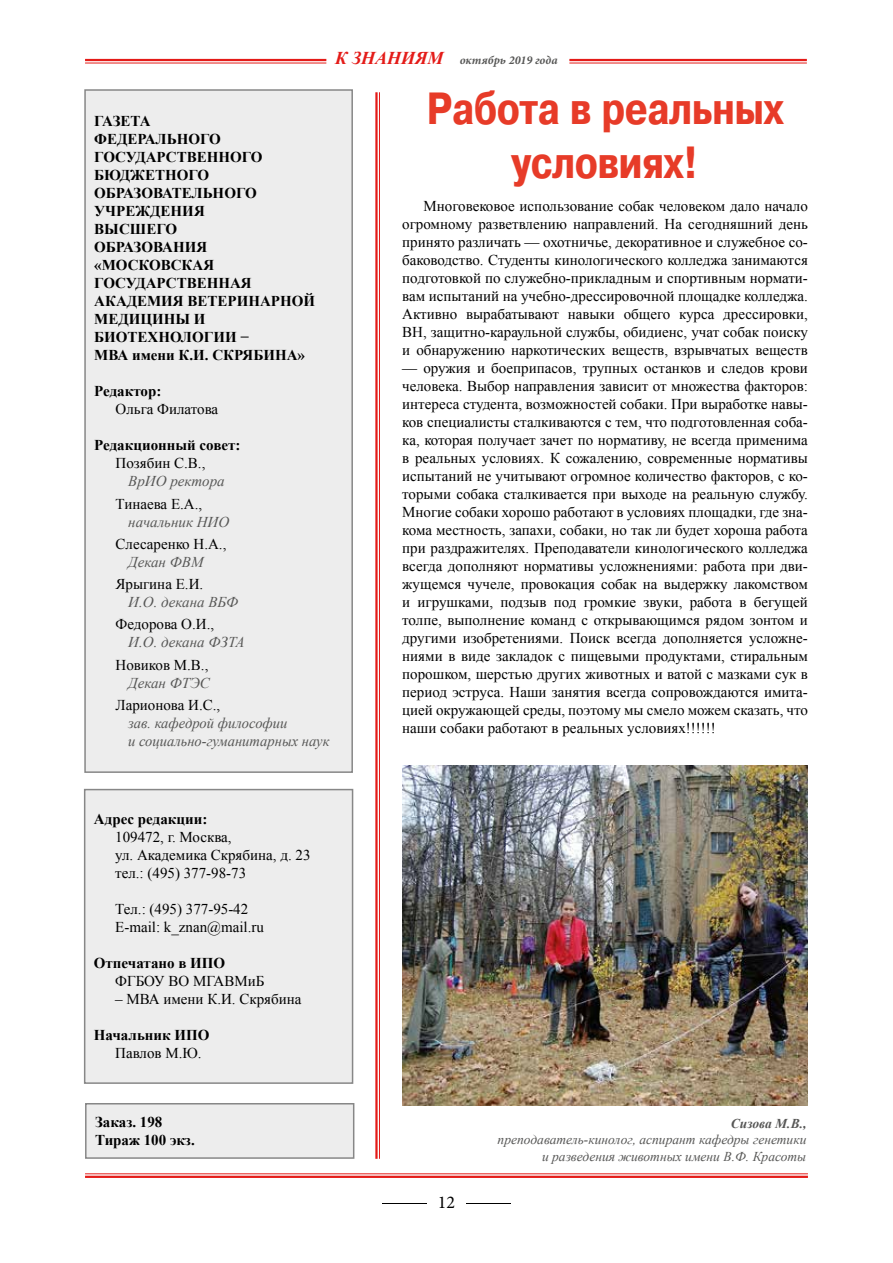
<style>
.page{position:relative;width:893px;height:1263px;background:#fff}
.page>*{position:absolute;margin:0;border:0;box-sizing:border-box;transform-origin:0 0}
.t1{font:700 45px/54px "Pragmatica Cond C";color:#e73b28;text-align:center}
.t2{font:18px "Minion Pro";color:#000;scale:3 1}
.t3{font:15px/18px "Times New Roman";color:#000;text-align:justify}
.t4{font:700 15px/18px "Times New Roman";color:#000}
.t5{font:italic 15px/18px "Times New Roman";color:#575756}
.t6{font:italic 13.5px/16.2px "Times New Roman";color:#575756;text-align:right}
.t7{font:italic 700 13.5px "Times New Roman";color:#575756}
.t8{font:italic 700 12px "Minion Pro";color:#575756}
.s1{font-family:"Times New Roman";font-size:18px;color:#e41b18}
</style>
<div class="page">
<hr style="left:85px;top:1176px;width:723px;height:2px;background:#e41b18">
<hr style="left:85px;top:1173px;width:723px;height:1px;background:#e41b18">
<hr style="left:85px;top:59px;width:241px;height:2px;background:#e41b18">
<hr style="left:85px;top:63px;width:241px;height:1px;background:#e41b18">
<hr style="left:569px;top:59px;width:238px;height:2px;background:#e41b18">
<hr style="left:569px;top:63px;width:238px;height:1px;background:#e41b18">
<img style="left:402px;top:766px;width:406px;height:340px">
<div style="left:85px;top:90px;width:267px;height:682px;background:#ededed"></div>
<div style="left:84px;top:89px;width:269px;height:684px;border:2px solid #878787"></div>
<div style="left:85px;top:789px;width:268px;height:294px;background:#ededed"></div>
<div style="left:84px;top:789px;width:269px;height:295px;border:2px solid #878787"></div>
<div style="left:86px;top:1104px;width:268px;height:54px;background:#ededed"></div>
<div style="left:85px;top:1103px;width:269px;height:56px;border:2px solid #878787"></div>
<hr style="left:375px;top:92px;width:3px;height:1067px;background:#e41b18">
<hr style="left:379px;top:92px;width:1px;height:1067px;background:#e41b18">
<p class="t8" style="left:335px;top:52px;width:224px"><span class="s1">К ЗНАНИЯМ</span> октябрь 2019 года</p>
<p class="t4" style="left:94px;top:112px;width:222px">ГАЗЕТА<br>ФЕДЕРАЛЬНОГО<br>ГОСУДАРСТВЕННОГО<br>БЮДЖЕТНОГО<br>ОБРАЗОВАТЕЛЬНОГО<br>УЧРЕЖДЕНИЯ<br>ВЫСШЕГО<br>ОБРАЗОВАНИЯ «МОСКОВСКАЯ<br>ГОСУДАРСТВЕННАЯ<br>АКАДЕМИЯ ВЕТЕРИНАРНОЙ<br>МЕДИЦИНЫ И<br>БИОТЕХНОЛОГИИ −<br>МВА имени К.И. СКРЯБИНА»</p>
<p class="t4" style="left:94px;top:382px;width:69px">Редактор:</p>
<p class="t3" style="left:116px;top:400px;width:104px">Ольга Филатова</p>
<p class="t4" style="left:94px;top:436px;width:148px">Редакционный совет:</p>
<p class="t3" style="left:116px;top:454px;width:91px">Позябин С.В.,</p>
<p class="t5" style="left:128px;top:472px;width:98px">ВрИО ректора</p>
<p class="t3" style="left:116px;top:494px;width:88px">Тинаева Е.А.,</p>
<p class="t5" style="left:128px;top:512px;width:102px">начальник НИО</p>
<p class="t3" style="left:116px;top:535px;width:112px">Слесаренко Н.А.,</p>
<p class="t5" style="left:128px;top:552px;width:77px">Декан ФВМ</p>
<p class="t3" style="left:116px;top:575px;width:89px">Ярыгина Е.И.</p>
<p class="t5" style="left:128px;top:593px;width:111px">И.О. декана ВБФ</p>
<p class="t3" style="left:116px;top:615px;width:100px">Федорова О.И.,</p>
<p class="t5" style="left:128px;top:633px;width:118px">И.О. декана ФЗТА</p>
<p class="t3" style="left:116px;top:655px;width:94px">Новиков М.В.,</p>
<p class="t5" style="left:128px;top:673px;width:83px">Декан ФТЭС</p>
<p class="t3" style="left:116px;top:696px;width:106px">Ларионова И.С.,</p>
<p class="t5" style="left:128px;top:713px;width:203px">зав. кафедрой философии<br>и социально-гуманитарных наук</p>
<p class="t4" style="left:94px;top:810px;width:115px">Адрес редакции:</p>
<p class="t3" style="left:115px;top:828px;width:197px;text-align:left">109472, г. Москва,<br>ул. Академика Скрябина, д. 23 тел.: (495) 377-98-73</p>
<p class="t3" style="left:115px;top:900px;width:150px">Тел.: (495) 377-95-42<br>E-mail: k_znan@mail.ru</p>
<p class="t4" style="left:94px;top:954px;width:133px">Отпечатано в ИПО</p>
<p class="t3" style="left:115px;top:972px;width:151px">ФГБОУ ВО МГАВМиБ</p>
<p class="t3" style="left:115px;top:990px;width:188px">– МВА имени К.И. Скрябина</p>
<p class="t4" style="left:94px;top:1026px;width:117px">Начальник ИПО</p>
<p class="t3" style="left:115px;top:1044px;width:88px">Павлов М.Ю.</p>
<p class="t4" style="left:95px;top:1112px;width:101px">Заказ. 198<br>Тираж 100 экз.</p>
<h1 class="t1" style="left:427px;top:82px;width:358px">Работа в реальных условиях!</h1>
<p class="t3" style="left:402px;top:197px;width:407px;text-indent:21px">Многовековое использование собак человеком дало начало огромному разветвлению направлений. На сегодняшний день принято различать — охотничье, декоративное и служебное со&shy;баководство. Студенты кинологического колледжа занимаются подготовкой по служебно-прикладным и спортивным нормати&shy;вам испытаний на учебно-дрессировочной площадке колледжа.<br>Активно вырабатывают навыки общего курса дрессировки, ВН, защитно-караульной службы, обидиенс, учат собак поиску и обнаружению наркотических веществ, взрывчатых веществ</p>
<p class="t3" style="left:402px;top:359px;width:407px">— оружия и боеприпасов, трупных останков и следов крови человека. Выбор направления зависит от множества факторов: интереса студента, возможностей собаки. При выработке навы&shy;ков специалисты сталкиваются с тем, что подготовленная соба&shy;ка, которая получает зачет по нормативу, не всегда применима в реальных условиях. К сожалению, современные нормативы испытаний не учитывают огромное количество факторов, с ко&shy;торыми собака сталкивается при выходе на реальную службу.<br>Многие собаки хорошо работают в условиях площадки, где зна&shy;кома местность, запахи, собаки, но так ли будет хороша работа при раздражителях. Преподаватели кинологического колледжа всегда дополняют нормативы усложнениями: работа при дви&shy;жущемся чучеле, провокация собак на выдержку лакомством и игрушками, подзыв под громкие звуки, работа в бегущей толпе, выполнение команд с открывающимся рядом зонтом и другими изобретениями. Поиск всегда дополняется усложне&shy;ниями в виде закладок с пищевыми продуктами, стиральным порошком, шерстью других животных и ватой с мазками сук в период эструса. Наши занятия всегда сопровождаются имита&shy;цией окружающей среды, поэтому мы смело можем сказать, что наши собаки работают в реальных условиях!!!!!!</p>
<p class="t7" style="left:731px;top:1114px;width:77px">Сизова М.В.,</p>
<p class="t6" style="left:498px;top:1131px;width:310px">преподаватель-кинолог, аспирант кафедры генетики и разведения животных имени В.Ф. Красоты</p>
<p class="t2" style="left:380px;top:1190px;width:46px">— 12 —</p>
</div>
